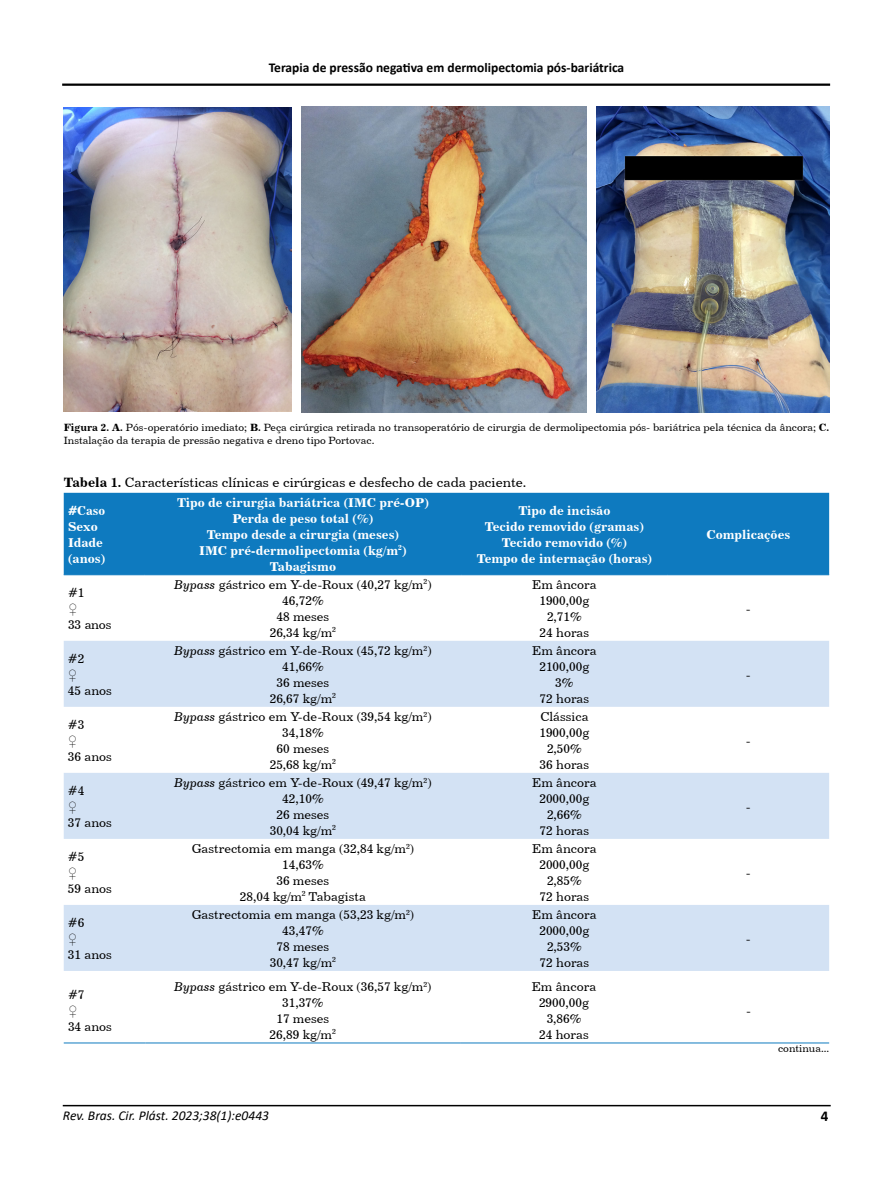
<style>
.page{position:relative;width:893px;height:1191px;background:#fff}
.page>*{position:absolute;margin:0;border:0;box-sizing:border-box;transform-origin:0 0}
.t1{font:700 15px "Calibri";color:#000}
.t2{font:13.5px "Century 731 BT Roman A";color:#000}
.t3{font:700 13.5px "Calibri";color:#000}
.t4{font:italic 13.5px "Calibri";color:#000}
.t5{font:12.75px/15.9px "Century 731 BT Roman A";color:#000;text-align:center}
.t6{font:12.75px/15.9px "Century 731 BT Bold A";color:#fff;text-align:center}
.t7{font:12.75px/15.9px "Century 731 BT Bold A";color:#fff;scale:.95 1}
.t8{font:12.75px "Arial";color:#000}
.t9{font:10.5px/13.2px "Century 731 BT Roman A";color:#000}
.s1{font-family:"Century 731 BT Bold A"}
.s2{font-family:"Century 731 BT Italic A"}
</style>
<div class="page">
<hr style="left:63px;top:1104px;width:768px;height:2px;background:#000">
<hr style="left:62px;top:84px;width:768px;height:2px;background:#000">
<img style="left:64px;top:107px;width:228px;height:305px">
<img style="left:301px;top:106px;width:285px;height:306px">
<img style="left:597px;top:106px;width:232px;height:306px">
<div style="left:64px;top:493px;width:765px;height:81px;background:#0e7abf"></div>
<svg style="left:64px;top:641px;width:765px;height:330px;fill:#d3e2f4"></svg>
<hr style="left:64px;top:574px;width:81px;height:1px;background:#0e7abf">
<hr style="left:145px;top:574px;width:316px;height:1px;background:#0e7abf">
<hr style="left:461px;top:574px;width:207px;height:1px;background:#0e7abf">
<hr style="left:668px;top:574px;width:161px;height:1px;background:#0e7abf">
<hr style="left:64px;top:1042px;width:82px;height:1px;background:#0e7abf">
<hr style="left:146px;top:1042px;width:314px;height:1px;background:#0e7abf">
<hr style="left:460px;top:1042px;width:208px;height:1px;background:#0e7abf">
<hr style="left:668px;top:1042px;width:161px;height:1px;background:#0e7abf">
<p class="t3" style="left:269px;top:58px;width:357px">Terapia de pressão negativa em dermolipectomia pós-bariátrica</p>
<p class="t9" style="left:64px;top:420px;width:767px"><span class="s1">Figura 2. A.</span> Pós-operatório imediato; <span class="s1">B.</span> Peça cirúrgica retirada no transoperatório de cirurgia de dermolipectomia pós- bariátrica pela técnica da âncora; <span class="s1">C.<br></span>Instalação da terapia de pressão negativa e dreno tipo Portovac.</p>
<p class="t2" style="left:64px;top:473px;width:464px"><span class="s1">Tabela 1.</span> Características clínicas e cirúrgicas e desfecho de cada paciente.</p>
<p class="t7" style="left:68px;top:502px;width:41px">#Caso<br>Sexo<br>Idade (anos)</p>
<p class="t6" style="left:177px;top:494px;width:253px">Tipo de cirurgia bariátrica (IMC pré-OP)<br>Perda de peso total (%)<br>Tempo desde a cirurgia (meses)<br>IMC pré-dermolipectomia (kg/m<sup>2</sup>)<br>Tabagismo</p>
<p class="t6" style="left:477px;top:502px;width:177px">Tipo de incisão<br>Tecido removido (gramas)<br>Tecido removido (%)<br>Tempo de internação (horas)</p>
<p class="t6" style="left:706px;top:526px;width:85px">Complicações</p>
<p class="t5" style="left:68px;top:584px;width:18px">#1</p>
<p class="t8" style="left:68px;top:599px;width:11px">♀</p>
<p class="t5" style="left:68px;top:616px;width:45px">33 anos</p>
<p class="t5" style="left:68px;top:650px;width:18px">#2</p>
<p class="t8" style="left:68px;top:665px;width:11px">♀</p>
<p class="t5" style="left:68px;top:682px;width:46px">45 anos</p>
<p class="t5" style="left:68px;top:716px;width:18px">#3</p>
<p class="t8" style="left:68px;top:731px;width:11px">♀</p>
<p class="t5" style="left:68px;top:748px;width:46px">36 anos</p>
<p class="t5" style="left:68px;top:782px;width:18px">#4</p>
<p class="t8" style="left:68px;top:797px;width:11px">♀</p>
<p class="t5" style="left:68px;top:814px;width:46px">37 anos</p>
<p class="t5" style="left:68px;top:848px;width:18px">#5</p>
<p class="t8" style="left:68px;top:863px;width:11px">♀</p>
<p class="t5" style="left:68px;top:880px;width:46px">59 anos</p>
<p class="t5" style="left:68px;top:914px;width:18px">#6</p>
<p class="t8" style="left:68px;top:929px;width:11px">♀</p>
<p class="t5" style="left:68px;top:946px;width:46px">31 anos</p>
<p class="t5" style="left:68px;top:986px;width:18px">#7</p>
<p class="t8" style="left:68px;top:1001px;width:11px">♀</p>
<p class="t5" style="left:68px;top:1018px;width:46px">34 anos</p>
<p class="t5" style="left:174px;top:576px;width:259px"><span class="s2">Bypass</span> gástrico em Y-de-Roux (40,27 kg/m<sup>2</sup>)<br>46,72%<br>48 meses<br>26,34 kg/m<sup>2</sup></p>
<p class="t5" style="left:532px;top:576px;width:66px">Em âncora<br>1900,00g<br>2,71%<br>24 horas</p>
<p class="t5" style="left:174px;top:642px;width:259px"><span class="s2">Bypass</span> gástrico em Y-de-Roux (45,72 kg/m<sup>2</sup>)<br>41,66%<br>36 meses<br>26,67 kg/m<sup>2</sup></p>
<p class="t5" style="left:532px;top:642px;width:66px">Em âncora<br>2100,00g<br>3%<br>72 horas</p>
<p class="t5" style="left:174px;top:708px;width:259px"><span class="s2">Bypass</span> gástrico em Y-de-Roux (39,54 kg/m<sup>2</sup>)<br>34,18%<br>60 meses<br>25,68 kg/m<sup>2</sup></p>
<p class="t5" style="left:539px;top:708px;width:52px">Clássica<br>1900,00g<br>2,50%<br>36 horas</p>
<p class="t5" style="left:174px;top:774px;width:259px"><span class="s2">Bypass</span> gástrico em Y-de-Roux (49,47 kg/m<sup>2</sup>)<br>42,10%<br>26 meses<br>30,04 kg/m<sup>2</sup></p>
<p class="t5" style="left:532px;top:774px;width:66px">Em âncora<br>2000,00g<br>2,66%<br>72 horas</p>
<p class="t5" style="left:192px;top:840px;width:224px">Gastrectomia em manga (32,84 kg/m<sup>2</sup>)<br>14,63%<br>36 meses<br>28,04 kg/m<sup>2</sup> Tabagista</p>
<p class="t5" style="left:532px;top:840px;width:66px">Em âncora<br>2000,00g<br>2,85%<br>72 horas</p>
<p class="t5" style="left:192px;top:906px;width:224px">Gastrectomia em manga (53,23 kg/m<sup>2</sup>)<br>43,47%<br>78 meses<br>30,47 kg/m<sup>2</sup></p>
<p class="t5" style="left:532px;top:906px;width:66px">Em âncora<br>2000,00g<br>2,53%<br>72 horas</p>
<p class="t5" style="left:174px;top:978px;width:259px"><span class="s2">Bypass</span> gástrico em Y-de-Roux (36,57 kg/m<sup>2</sup>)<br>31,37%<br>17 meses<br>26,89 kg/m<sup>2</sup></p>
<p class="t5" style="left:532px;top:978px;width:66px">Em âncora<br>2900,00g<br>3,86%<br>24 horas</p>
<p class="t5" style="left:746px;top:600px;width:6px">-</p>
<p class="t5" style="left:746px;top:666px;width:6px">-</p>
<p class="t5" style="left:746px;top:732px;width:6px">-</p>
<p class="t5" style="left:746px;top:798px;width:6px">-</p>
<p class="t5" style="left:746px;top:864px;width:6px">-</p>
<p class="t5" style="left:746px;top:930px;width:6px">-</p>
<p class="t5" style="left:746px;top:1002px;width:6px">-</p>
<p class="t9" style="left:778px;top:1041px;width:53px">continua...</p>
<p class="t4" style="left:63px;top:1105px;width:208px">Rev. Bras. Cir. Plást. 2023;38(1):e0443</p>
<p class="t1" style="left:821px;top:1105px;width:9px">4</p>
</div>
